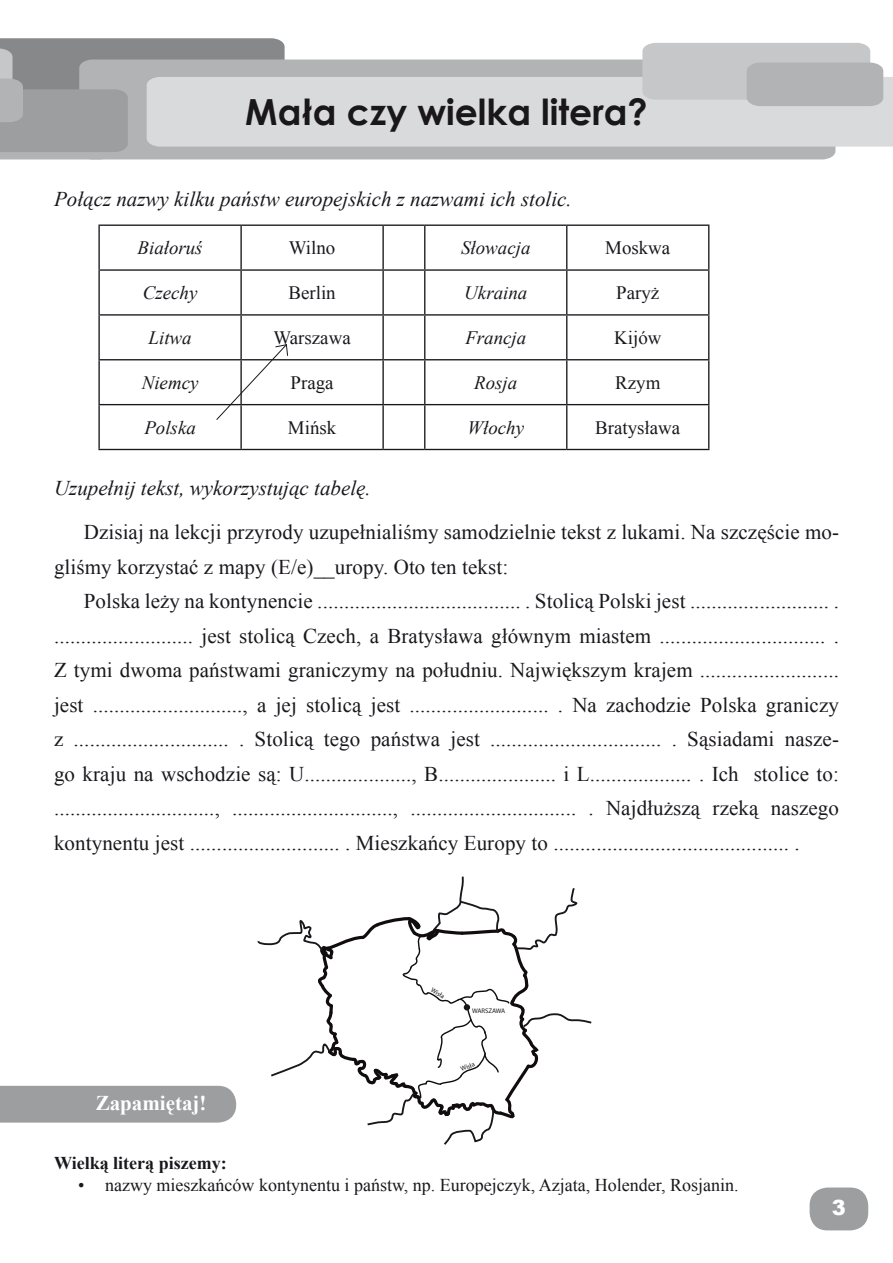
<style>
.page{position:relative;width:893px;height:1263px;background:#fff}
.page>*{position:absolute;margin:0;border:0;box-sizing:border-box;transform-origin:0 0}
.t1{font:700 36px "Century Gothic";color:#1a171c}
.t2{font:21px/34.5px "Times New Roman";letter-spacing:.005em;color:#1a171c}
.t3{font:italic 21px "Times New Roman";color:#1a171c}
.t4{font:700 21px "Times New Roman";color:#fff}
.t5{font:900 21px "Arial";color:#fff}
.t6{font:italic 18.9px "Times New Roman";color:#1a171c}
.t7{font:18.9px "Times New Roman";color:#1a171c}
.t8{font:18px "Times New Roman";color:#1a171c}
.t9{font:700 18px "Times New Roman";color:#1a171c}
.t10{font:6.6px "Myriad";color:#1a171c}
</style>
<div class="page">
<div style="left:810px;top:1187px;width:58px;height:43px;background:#9c9e9f;border-radius:18px"></div>
<div style="left:285px;top:60px;width:550px;height:99px;background:#b1b3b4"></div>
<div style="left:285px;top:77px;width:608px;height:70px;background:#d9dadb"></div>
<svg style="left:642px;top:43px;width:241px;height:63px;background:#c0c1c2"></svg>
<svg style="left:0;top:38px;width:285px;height:121px;background:#aeb0b1"></svg>
<svg style="left:257px;top:876px;width:335px;height:269px"></svg>
<div style="left:0;top:1086px;width:236px;height:36px;background:#9c9e9f"></div>
<hr style="left:98px;top:224px;width:143px;height:2px;background:#1a171c">
<hr style="left:98px;top:226px;width:2px;height:43px;background:#1a171c">
<hr style="left:241px;top:224px;width:142px;height:2px;background:#1a171c">
<hr style="left:240px;top:226px;width:2px;height:43px;background:#1a171c">
<hr style="left:383px;top:224px;width:42px;height:2px;background:#1a171c">
<hr style="left:382px;top:226px;width:2px;height:43px;background:#1a171c">
<hr style="left:425px;top:224px;width:142px;height:2px;background:#1a171c">
<hr style="left:424px;top:226px;width:1px;height:43px;background:#1a171c">
<hr style="left:567px;top:224px;width:142px;height:2px;background:#1a171c">
<hr style="left:566px;top:226px;width:1px;height:43px;background:#1a171c">
<hr style="left:708px;top:226px;width:1px;height:43px;background:#1a171c">
<hr style="left:98px;top:269px;width:143px;height:2px;background:#1a171c">
<hr style="left:98px;top:271px;width:2px;height:43px;background:#1a171c">
<hr style="left:241px;top:269px;width:142px;height:2px;background:#1a171c">
<hr style="left:240px;top:271px;width:2px;height:43px;background:#1a171c">
<hr style="left:383px;top:269px;width:42px;height:2px;background:#1a171c">
<hr style="left:382px;top:271px;width:2px;height:43px;background:#1a171c">
<hr style="left:425px;top:269px;width:142px;height:2px;background:#1a171c">
<hr style="left:424px;top:271px;width:1px;height:43px;background:#1a171c">
<hr style="left:567px;top:269px;width:142px;height:2px;background:#1a171c">
<hr style="left:566px;top:271px;width:1px;height:43px;background:#1a171c">
<hr style="left:708px;top:271px;width:1px;height:43px;background:#1a171c">
<hr style="left:98px;top:314px;width:143px;height:2px;background:#1a171c">
<hr style="left:98px;top:316px;width:2px;height:43px;background:#1a171c">
<hr style="left:241px;top:314px;width:142px;height:2px;background:#1a171c">
<hr style="left:240px;top:316px;width:2px;height:43px;background:#1a171c">
<hr style="left:383px;top:314px;width:42px;height:2px;background:#1a171c">
<hr style="left:382px;top:316px;width:2px;height:43px;background:#1a171c">
<hr style="left:425px;top:314px;width:142px;height:2px;background:#1a171c">
<hr style="left:424px;top:316px;width:1px;height:43px;background:#1a171c">
<hr style="left:567px;top:314px;width:142px;height:2px;background:#1a171c">
<hr style="left:566px;top:316px;width:1px;height:43px;background:#1a171c">
<hr style="left:708px;top:316px;width:1px;height:43px;background:#1a171c">
<hr style="left:98px;top:359px;width:143px;height:1px;background:#1a171c">
<hr style="left:98px;top:360px;width:2px;height:44px;background:#1a171c">
<hr style="left:241px;top:359px;width:142px;height:1px;background:#1a171c">
<hr style="left:383px;top:359px;width:42px;height:1px;background:#1a171c">
<hr style="left:382px;top:360px;width:2px;height:44px;background:#1a171c">
<hr style="left:425px;top:359px;width:142px;height:1px;background:#1a171c">
<hr style="left:424px;top:360px;width:1px;height:44px;background:#1a171c">
<hr style="left:567px;top:359px;width:142px;height:1px;background:#1a171c">
<hr style="left:566px;top:360px;width:1px;height:44px;background:#1a171c">
<hr style="left:708px;top:360px;width:1px;height:44px;background:#1a171c">
<hr style="left:98px;top:404px;width:143px;height:1px;background:#1a171c">
<hr style="left:98px;top:405px;width:2px;height:44px;background:#1a171c">
<hr style="left:241px;top:404px;width:142px;height:1px;background:#1a171c">
<hr style="left:240px;top:405px;width:2px;height:44px;background:#1a171c">
<hr style="left:383px;top:404px;width:42px;height:1px;background:#1a171c">
<hr style="left:382px;top:405px;width:2px;height:44px;background:#1a171c">
<hr style="left:425px;top:404px;width:142px;height:1px;background:#1a171c">
<hr style="left:424px;top:405px;width:1px;height:44px;background:#1a171c">
<hr style="left:567px;top:404px;width:142px;height:1px;background:#1a171c">
<hr style="left:566px;top:405px;width:1px;height:44px;background:#1a171c">
<hr style="left:708px;top:405px;width:1px;height:44px;background:#1a171c">
<hr style="left:98px;top:449px;width:143px;height:1px;background:#1a171c">
<hr style="left:241px;top:449px;width:142px;height:1px;background:#1a171c">
<hr style="left:383px;top:449px;width:42px;height:1px;background:#1a171c">
<hr style="left:425px;top:449px;width:142px;height:1px;background:#1a171c">
<hr style="left:567px;top:449px;width:142px;height:1px;background:#1a171c">
<svg style="left:216px;top:343px;width:72px;height:78px"></svg>
<p class="t1" style="left:245px;top:84px;width:404px">Mała czy wielka litera?</p>
<p class="t3" style="left:54px;top:184px;width:519px">Połącz nazwy kilku państw europejskich z nazwami ich stolic.</p>
<p class="t6" style="left:138px;top:235px;width:67px">Białoruś</p>
<p class="t7" style="left:289px;top:235px;width:48px">Wilno</p>
<p class="t6" style="left:461px;top:235px;width:71px">Słowacja</p>
<p class="t7" style="left:605px;top:235px;width:67px">Moskwa</p>
<p class="t6" style="left:143px;top:280px;width:56px">Czechy</p>
<p class="t7" style="left:288px;top:280px;width:49px">Berlin</p>
<p class="t6" style="left:464px;top:280px;width:64px">Ukraina</p>
<p class="t7" style="left:616px;top:280px;width:45px">Paryż</p>
<p class="t6" style="left:149px;top:325px;width:45px">Litwa</p>
<p class="t7" style="left:274px;top:325px;width:79px">Warszawa</p>
<p class="t6" style="left:465px;top:325px;width:62px">Francja</p>
<p class="t7" style="left:614px;top:325px;width:49px">Kijów</p>
<p class="t6" style="left:142px;top:369px;width:58px">Niemcy</p>
<p class="t7" style="left:291px;top:370px;width:45px">Praga</p>
<p class="t6" style="left:474px;top:369px;width:45px">Rosja</p>
<p class="t7" style="left:615px;top:370px;width:47px">Rzym</p>
<p class="t6" style="left:144px;top:414px;width:53px">Polska</p>
<p class="t7" style="left:288px;top:415px;width:50px">Mińsk</p>
<p class="t6" style="left:467px;top:414px;width:58px">Włochy</p>
<p class="t7" style="left:595px;top:415px;width:87px">Bratysława</p>
<p class="t3" style="left:54px;top:474px;width:318px">Uzupełnij tekst, wykorzystując tabelę.</p>
<p class="t2" style="left:54px;top:514px;width:786px;text-indent:30px">Dzisiaj na lekcji przyrody uzupełnialiśmy samodzielnie tekst z lukami. Na szczęście mo&shy;gliśmy korzystać z mapy (E/e)__uropy. Oto ten tekst:</p>
<p class="t2" style="left:54px;top:583px;width:787px;text-align:justify;text-indent:30px">Polska leży na kontynencie ...................................... . Stolicą Polski jest .......................... . .......................... jest stolicą Czech, a Bratysława głównym miastem ............................... .<br>Z tymi dwoma państwami graniczymy na południu. Największym krajem .......................... jest ............................, a jej stolicą jest .......................... . Na zachodzie Polska graniczy z ............................. . Stolicą tego państwa jest ................................ . Sąsiadami nasze&shy;go kraju na wschodzie są: U...................., B...................... i L................... . Ich stolice to: .............................., .............................., ............................... . Najdłuższą rzeką naszego kontynentu jest ............................ . Mieszkańcy Europy to ............................................ .</p>
<p class="t4" style="left:96px;top:1089px;width:112px">Zapamiętaj!</p>
<p class="t10" style="left:433px;top:986px;width:16px;rotate:33deg">Wisła</p>
<p class="t10" style="left:472px;top:1007px;width:34px;rotate:1deg">WARSZAWA</p>
<p class="t10" style="left:460px;top:1066px;width:16px;rotate:-23deg">Wisła</p>
<p class="t9" style="left:54px;top:1151px;width:174px">Wielką literą piszemy:</p>
<p class="t8" style="left:78px;top:1172px;width:662px">• nazwy mieszkańców kontynentu i państw, np. Europejczyk, Azjata, Holender, Rosjanin.</p>
<p class="t5" style="left:832px;top:1192px;width:16px">3</p>
</div>
